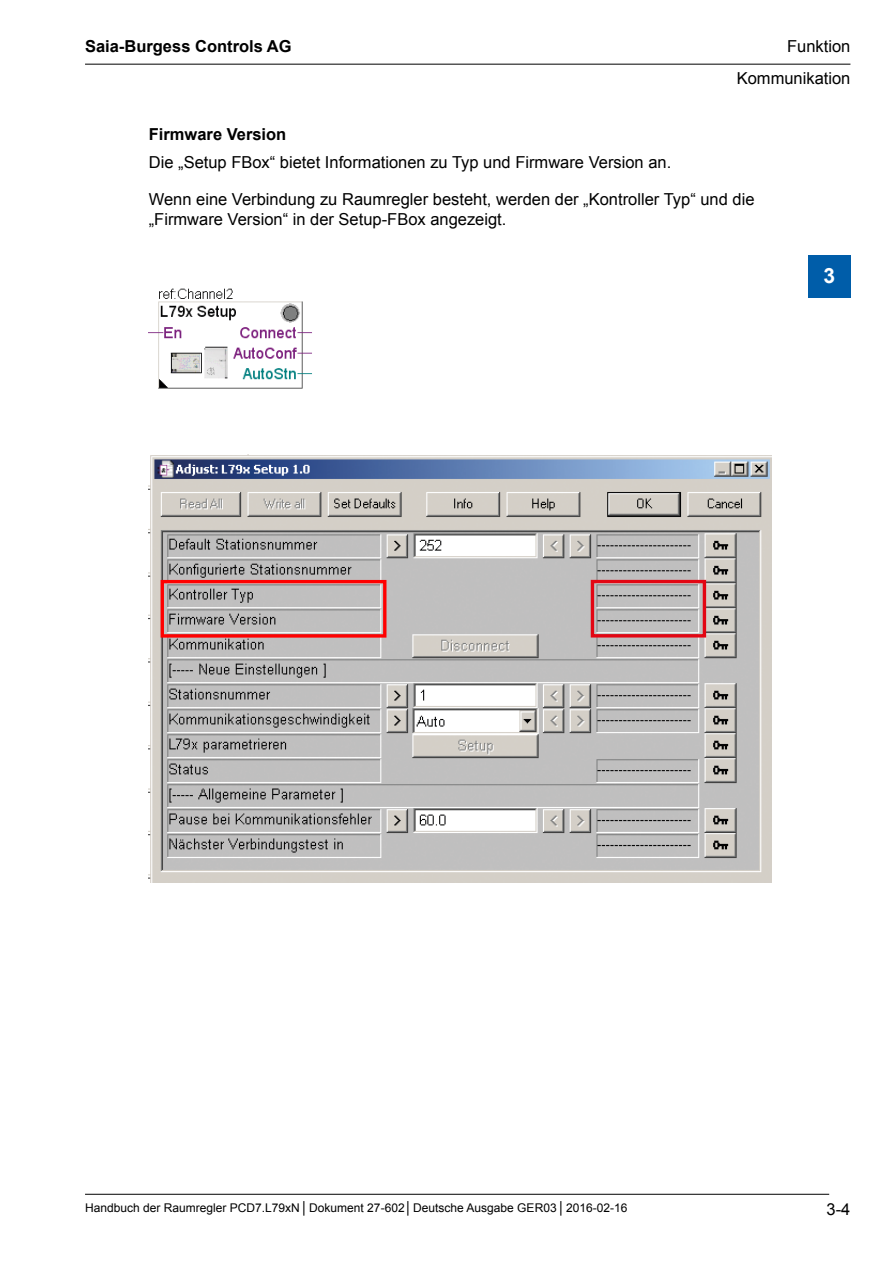
<style>
.page{position:relative;width:893px;height:1263px;background:#fff}
.page>*{position:absolute;margin:0;border:0;box-sizing:border-box;transform-origin:0 0}
.t1{font:700 21px "Arial";color:#fff}
.t2{font:16.5px/19.8px "Arial";color:#000}
.CH_Fliesstext_Uebers{font:700 16.5px "Arial";color:#000}
.t3{font:12px "Arial";color:#000}
</style>
<div class="page">
<hr style="left:85px;top:64px;width:765px;height:1px;background:#000">
<hr style="left:85px;top:1194px;width:744px;height:1px;background:#000">
<div style="left:808px;top:255px;width:42px;height:43px;background:#005da9"></div>
<img style="left:149px;top:288px;width:163px;height:101px">
<img style="left:149px;top:455px;width:622px;height:427px">
<div style="left:161px;top:580px;width:225px;height:58px;border:3px solid #f00"></div>
<div style="left:591px;top:580px;width:115px;height:57px;border:3px solid #e30613"></div>
<p class="CH_Fliesstext_Uebers" style="left:85px;top:36px;width:208px">Saia-Burgess Controls AG</p>
<p class="t2" style="left:787px;top:37px;width:65px">Funktion</p>
<p class="t2" style="left:737px;top:69px;width:115px">Kommunikation</p>
<p class="CH_Fliesstext_Uebers" style="left:149px;top:123px;width:139px">Firmware Version</p>
<p class="t2" style="left:149px;top:152px;width:524px">Die „Setup FBox“ bietet Informationen zu Typ und Firmware Version an.</p>
<p class="t2" style="left:149px;top:189px;width:607px">Wenn eine Verbindung zu Raumregler besteht, werden der „Kontroller Typ“ und die „Firmware Version“ in der Setup-FBox angezeigt.</p>
<p class="t1" style="left:823px;top:262px;width:13px">3</p>
<p class="t3" style="left:85px;top:1200px;width:544px">Handbuch der Raumregler PCD7.L79xN │ Dokument 27-602│ Deutsche Ausgabe GER03 │ 2016-02-16</p>
<p class="t2" style="left:827px;top:1200px;width:25px">3-4</p>
</div>
